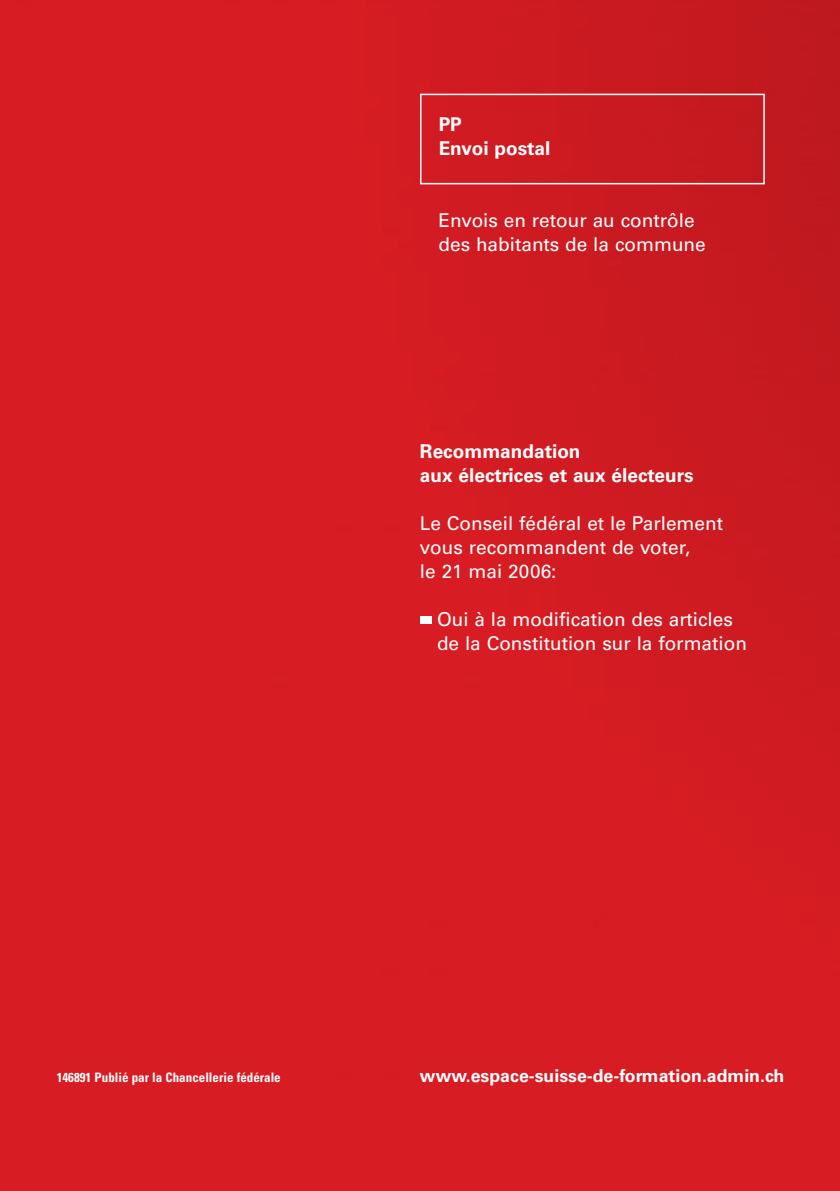
<style>
.page{position:relative;width:840px;height:1191px;background:#fff}
.page>*{position:absolute;margin:0;border:0;box-sizing:border-box;transform-origin:0 0}
.t1{font:19px/24px "Univers";color:#fff}
.t2{font:700 19px/24px "Univers";color:#fff}
.t3{font:700 17.8px "Univers";color:#fff}
.t4{font:700 condensed 13px "Univers";color:#fff}
</style>
<div class="page">
<img style="left:0;top:0;width:839px;height:1191px">
<div style="left:420px;top:616px;width:11px;height:7px;background:#fff"></div>
<div style="left:420px;top:94px;width:344px;height:90px;border:2px solid #fff"></div>
<p class="t2" style="left:438px;top:114px;width:113px">PP<br>Envoi postal</p>
<p class="t1" style="left:438px;top:210px;width:269px">Envois en retour au contrôle des habitants de la commune</p>
<p class="t2" style="left:420px;top:441px;width:275px">Recommandation<br>aux électrices et aux électeurs</p>
<p class="t1" style="left:420px;top:513px;width:304px">Le Conseil fédéral et le Parlement vous recommandent de voter,<br>le 21 mai 2006:</p>
<p class="t1" style="left:437px;top:609px;width:311px">Oui à la modification des articles de la Constitution sur la formation</p>
<p class="t4" style="left:57px;top:1073px;width:225px">146891 Publié par la Chancellerie fédérale</p>
<p class="t3" style="left:420px;top:1069px;width:365px">www.espace-suisse-de-formation.admin.ch</p>
</div>
